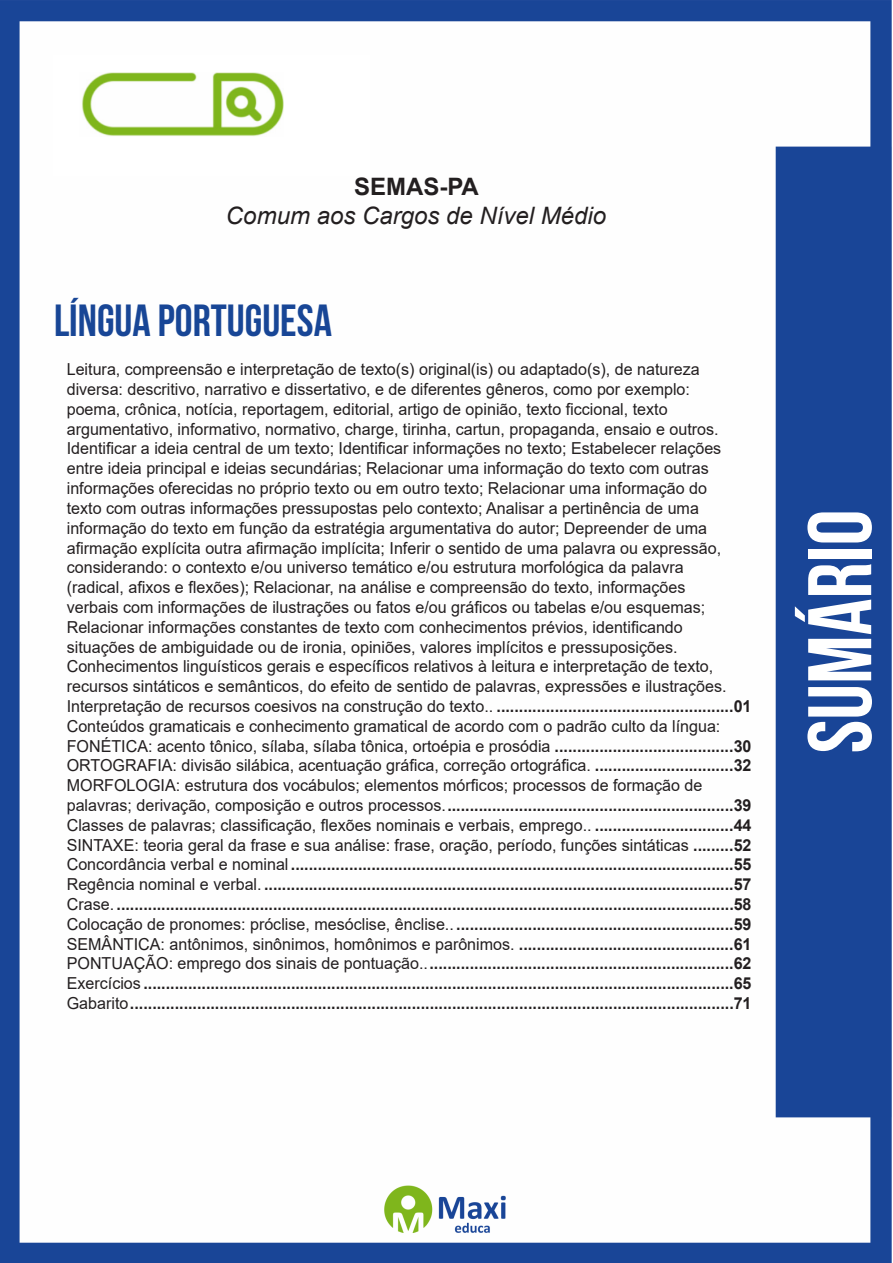
<style>
.page{position:relative;width:893px;height:1263px;background:#fff}
.page>*{position:absolute;margin:0;border:0;box-sizing:border-box;transform-origin:0 0}
.t1{font:700 90px "Bebas Neue";color:#fff}
.t2{font:700 45px "Bebas Neue";color:#184696}
.t3{font:italic 24px "Arial";color:#231f20}
.t4{font:700 24px "Arial";color:#231f20}
.TABULAÇÃO_BOLD{font:16.5px "Arial";color:#231f20}
.TABULAÇÃO_BOLD-2{font:700 16.5px "Arial";color:#231f20}
.s1{font-weight:400}
.s2{font-weight:700}
</style>
<div class="page">
<img style="left:0;top:0;width:892px;height:1263px">
<div style="left:53px;top:55px;width:317px;height:121px;background:#fff"></div>
<img style="left:82px;top:72px;width:201px;height:64px">
<p class="t4" style="left:354px;top:170px;width:126px">SEMAS-PA</p>
<p class="t3" style="left:226px;top:200px;width:382px">Comum aos Cargos de Nível Médio</p>
<p class="t2" style="left:54px;top:295px;width:279px">LÍNGUA PORTUGUESA</p>
<p class="TABULAÇÃO_BOLD" style="left:67px;top:358px;width:635px">Leitura, compreensão e interpretação de texto(s) original(is) ou adaptado(s), de natureza</p>
<p class="TABULAÇÃO_BOLD" style="left:67px;top:378px;width:625px">diversa: descritivo, narrativo e dissertativo, e de diferentes gêneros, como por exemplo:</p>
<p class="TABULAÇÃO_BOLD" style="left:67px;top:398px;width:602px">poema, crônica, notícia, reportagem, editorial, artigo de opinião, texto ficcional, texto</p>
<p class="TABULAÇÃO_BOLD" style="left:67px;top:417px;width:653px">argumentativo, informativo, normativo, charge, tirinha, cartun, propaganda, ensaio e outros.</p>
<p class="TABULAÇÃO_BOLD" style="left:67px;top:437px;width:656px">Identificar a ideia central de um texto; Identificar informações no texto; Estabelecer relações</p>
<p class="TABULAÇÃO_BOLD" style="left:67px;top:457px;width:643px">entre ideia principal e ideias secundárias; Relacionar uma informação do texto com outras</p>
<p class="TABULAÇÃO_BOLD" style="left:67px;top:477px;width:642px">informações oferecidas no próprio texto ou em outro texto; Relacionar uma informação do</p>
<p class="TABULAÇÃO_BOLD" style="left:67px;top:497px;width:634px">texto com outras informações pressupostas pelo contexto; Analisar a pertinência de uma</p>
<p class="TABULAÇÃO_BOLD" style="left:67px;top:516px;width:642px">informação do texto em função da estratégia argumentativa do autor; Depreender de uma</p>
<p class="TABULAÇÃO_BOLD" style="left:67px;top:536px;width:656px">afirmação explícita outra afirmação implícita; Inferir o sentido de uma palavra ou expressão,</p>
<p class="TABULAÇÃO_BOLD" style="left:67px;top:556px;width:618px">considerando: o contexto e/ou universo temático e/ou estrutura morfológica da palavra</p>
<p class="TABULAÇÃO_BOLD" style="left:67px;top:576px;width:620px">(radical, afixos e flexões); Relacionar, na análise e compreensão do texto, informações</p>
<p class="TABULAÇÃO_BOLD" style="left:67px;top:596px;width:640px">verbais com informações de ilustrações ou fatos e/ou gráficos ou tabelas e/ou esquemas;</p>
<p class="TABULAÇÃO_BOLD" style="left:67px;top:615px;width:618px">Relacionar informações constantes de texto com conhecimentos prévios, identificando</p>
<p class="TABULAÇÃO_BOLD" style="left:67px;top:635px;width:612px">situações de ambiguidade ou de ironia, opiniões, valores implícitos e pressuposições.</p>
<p class="TABULAÇÃO_BOLD" style="left:67px;top:655px;width:648px">Conhecimentos linguísticos gerais e específicos relativos à leitura e interpretação de texto,</p>
<p class="TABULAÇÃO_BOLD" style="left:67px;top:675px;width:661px">recursos sintáticos e semânticos, do efeito de sentido de palavras, expressões e ilustrações.</p>
<p class="TABULAÇÃO_BOLD-2" style="left:67px;top:694px;width:686px"><span class="s1">Interpretação de recursos coesivos na construção do texto..</span> .....................................................01</p>
<p class="TABULAÇÃO_BOLD" style="left:67px;top:714px;width:655px">Conteúdos gramaticais e conhecimento gramatical de acordo com o padrão culto da língua:</p>
<p class="TABULAÇÃO_BOLD" style="left:67px;top:734px;width:686px">FONÉTICA: acento tônico, sílaba, sílaba tônica, ortoépia e prosódia <span class="s2">........................................30</span></p>
<p class="TABULAÇÃO_BOLD" style="left:67px;top:754px;width:686px">ORTOGRAFIA: divisão silábica, acentuação gráfica, correção ortográfica. <span class="s2">...............................32</span></p>
<p class="TABULAÇÃO_BOLD" style="left:67px;top:774px;width:637px">MORFOLOGIA: estrutura dos vocábulos; elementos mórficos; processos de formação de</p>
<p class="TABULAÇÃO_BOLD-2" style="left:67px;top:793px;width:686px"><span class="s1">palavras; derivação, composição e outros processos.</span>................................................................39</p>
<p class="TABULAÇÃO_BOLD" style="left:67px;top:813px;width:686px">Classes de palavras; classificação, flexões nominais e verbais, emprego.. <span class="s2">...............................44</span></p>
<p class="TABULAÇÃO_BOLD" style="left:67px;top:833px;width:686px">SINTAXE: teoria geral da frase e sua análise: frase, oração, período, funções sintáticas <span class="s2">.........52</span></p>
<p class="TABULAÇÃO_BOLD-2" style="left:67px;top:853px;width:686px"><span class="s1">Concordância verbal e nominal</span> ...................................................................................................55</p>
<p class="TABULAÇÃO_BOLD-2" style="left:67px;top:873px;width:686px"><span class="s1">Regência nominal e verbal.</span> .........................................................................................................57</p>
<p class="TABULAÇÃO_BOLD-2" style="left:67px;top:892px;width:686px"><span class="s1">Crase.</span> ..........................................................................................................................................58</p>
<p class="TABULAÇÃO_BOLD-2" style="left:67px;top:912px;width:686px"><span class="s1">Colocação de pronomes: próclise, mesóclise, ênclise..</span> ..............................................................59</p>
<p class="TABULAÇÃO_BOLD" style="left:67px;top:932px;width:686px">SEMÂNTICA: antônimos, sinônimos, homônimos e parônimos. <span class="s2">................................................61</span></p>
<p class="TABULAÇÃO_BOLD-2" style="left:67px;top:952px;width:686px"><span class="s1">PONTUAÇÃO: emprego dos sinais de pontuação..</span>....................................................................62</p>
<p class="TABULAÇÃO_BOLD-2" style="left:67px;top:972px;width:686px"><span class="s1">Exercícios</span> ....................................................................................................................................65</p>
<p class="TABULAÇÃO_BOLD-2" style="left:67px;top:991px;width:686px"><span class="s1">Gabarito</span>.......................................................................................................................................71</p>
<h1 class="t1" style="left:791px;top:753px;width:245px;rotate:-90deg">SUMÁRIO</h1>
</div>
